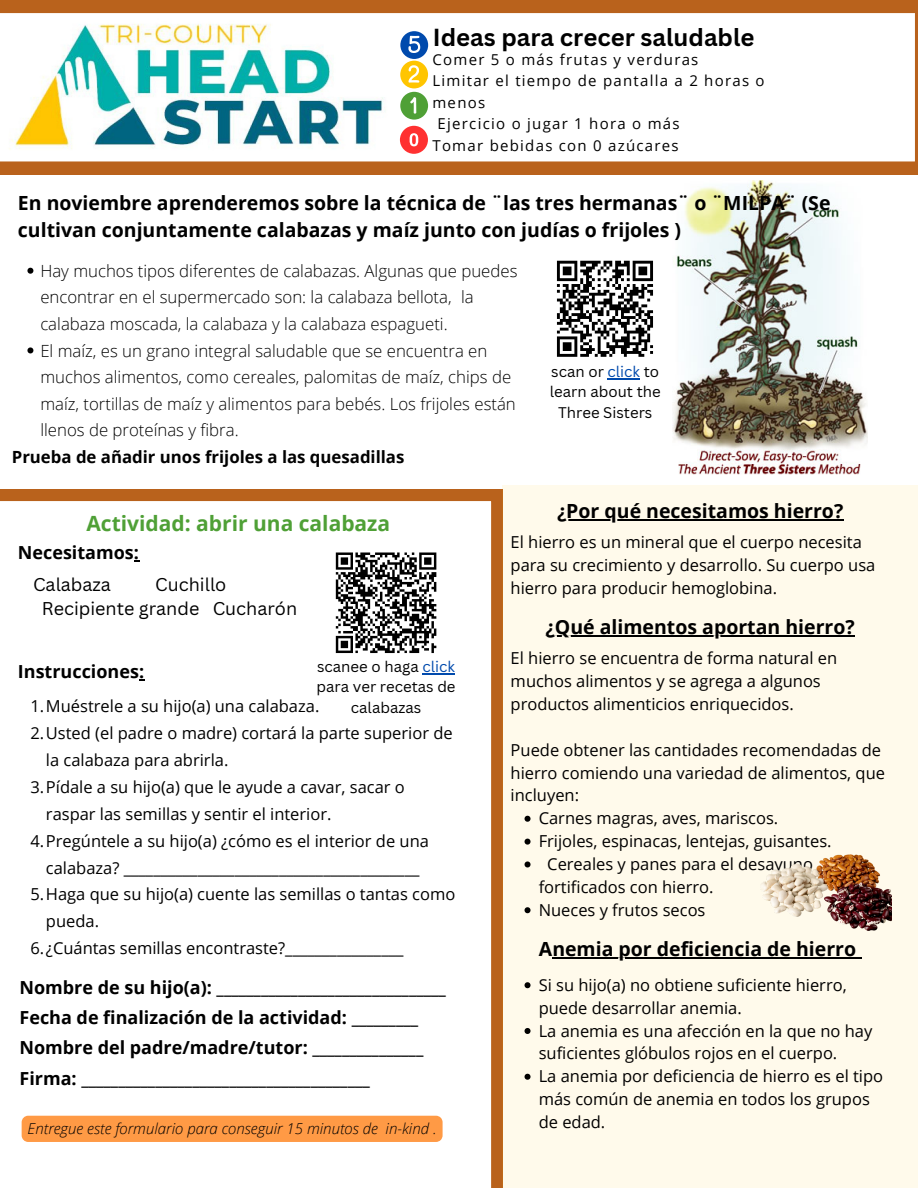
<style>
.page{position:relative;width:918px;height:1188px;background:#fff}
.page>*{position:absolute;margin:0;border:0;box-sizing:border-box;transform-origin:0 0}
.t1{font:700 24px "Canva Sans";color:#000}
.t2{font:700 21px "Open Sans";color:#4fa036}
.t3{font:700 19.5px/27px "Open Sans";color:#000}
.t4{font:700 18px "Open Sans";color:#000}
.t5{font:18px "Canva Sans";color:#000}
.t6{font:300 16.8px/26.5px "Open Sans";color:#000}
.t7{font:700 16.8px "Open Sans";color:#000}
.t8{font:16.5px/22.8px "Open Sans";color:#000}
.t9{font:15px "Open Sans";letter-spacing:.085em;color:#000}
.t10{font:15px/20.2px "Canva Sans";color:#000;text-align:center}
.t11{font:italic 300 15px "Open Sans";color:#000}
.s1{color:#004aad}
</style>
<div class="page">
<svg style="left:0;top:490px;width:502px;height:698px"></svg>
<div style="left:502px;top:486px;width:416px;height:702px;background:#fffaeb"></div>
<svg style="left:525px;top:816px;width:6px;height:6px"></svg>
<svg style="left:525px;top:839px;width:6px;height:6px"></svg>
<svg style="left:525px;top:861px;width:6px;height:6px"></svg>
<svg style="left:525px;top:907px;width:6px;height:6px"></svg>
<svg style="left:525px;top:982px;width:6px;height:6px"></svg>
<svg style="left:525px;top:1028px;width:6px;height:6px"></svg>
<svg style="left:525px;top:1074px;width:6px;height:6px"></svg>
<hr style="left:557px;top:519px;width:286px;height:2px;background:#000">
<hr style="left:546px;top:635px;width:309px;height:2px;background:#000">
<hr style="left:552px;top:957px;width:304px;height:2px;background:#000">
<svg style="left:856px;top:957px;width:6px;height:2px"></svg>
<img style="left:762px;top:855px;width:130px;height:75px">
<div style="left:331px;top:548px;width:110px;height:110px;background:#fff"></div>
<svg style="left:335px;top:552px;width:102px;height:102px"></svg>
<img style="left:672px;top:180px;width:196px;height:295px">
<svg style="left:556px;top:260px;width:97px;height:97px"></svg>
<svg style="left:27px;top:268px;width:6px;height:6px"></svg>
<svg style="left:27px;top:347px;width:6px;height:6px"></svg>
<div style="left:22px;top:1116px;width:421px;height:26px;background:#ff9a45"></div>
<hr style="left:422px;top:673px;width:33px;height:1px;background:#004aad">
<hr style="left:608px;top:378px;width:32px;height:1px;background:#004aad">
<svg style="left:0;top:0;width:918px;height:175px"></svg>
<p class="t1" style="left:433px;top:20px;width:323px">Ideas para crecer saludable</p>
<p class="t9" style="left:432px;top:49px;width:268px">Comer 5 o más frutas y verduras</p>
<p class="t9" style="left:432px;top:70px;width:334px">Limitar el tiempo de pantalla a 2 horas o</p>
<p class="t9" style="left:432px;top:92px;width:54px">menos</p>
<p class="t9" style="left:438px;top:113px;width:244px">Ejercicio o jugar 1 hora o más</p>
<p class="t9" style="left:432px;top:135px;width:248px">Tomar bebidas con 0 azúcares</p>
<p class="t3" style="left:18px;top:189px;width:814px">En noviembre aprenderemos sobre la técnica de ¨las tres hermanas¨ o ¨MILPA¨ (Se cultivan conjuntamente calabazas y maíz junto con judías o frijoles )</p>
<p class="t6" style="left:40px;top:257px;width:479px">Hay muchos tipos diferentes de calabazas. Algunas que puedes encontrar en el supermercado son: la calabaza bellota, la calabaza moscada, la calabaza y la calabaza espagueti.</p>
<p class="t6" style="left:40px;top:337px;width:477px">El maíz, es un grano integral saludable que se encuentra en muchos alimentos, como cereales, palomitas de maíz, chips de maíz, tortillas de maíz y alimentos para bebés. Los frijoles están llenos de proteínas y fibra.</p>
<p class="t7" style="left:12px;top:445px;width:394px">Prueba de añadir unos frijoles a las quesadillas</p>
<p class="t10" style="left:550px;top:361px;width:112px">scan or <span class="s1">click</span> to learn about the<br>Three Sisters</p>
<p class="t2" style="left:86px;top:509px;width:305px">Actividad: abrir una calabaza</p>
<p class="t4" style="left:18px;top:540px;width:123px">Necesitamos:</p>
<p class="t5" style="left:33px;top:571px;width:79px">Calabaza</p>
<p class="t5" style="left:155px;top:571px;width:73px">Cuchillo</p>
<p class="t5" style="left:42px;top:596px;width:257px">Recipiente grande Cucharón</p>
<p class="t10" style="left:317px;top:656px;width:141px">scanee o haga <span class="s1">click </span>para ver recetas de calabazas</p>
<p class="t4" style="left:18px;top:659px;width:128px">Instrucciones:</p>
<p class="t8" style="left:30px;top:694px;width:290px">1.Muéstrele a su hijo(a) una calabaza.</p>
<p class="t8" style="left:46px;top:719px;width:408px;line-height:26.8px;text-indent:-15px">2.Usted (el padre o madre) cortará la parte superior de la calabaza para abrirla.</p>
<p class="t8" style="left:46px;top:773px;width:360px;line-height:26.8px;text-indent:-15px">3.Pídale a su hijo(a) que le ayude a cavar, sacar o raspar las semillas y sentir el interior.</p>
<p class="t8" style="left:30px;top:827px;width:400px;line-height:26.8px;text-align:center">4.Pregúntele a su hijo(a) ¿cómo es el interior de una calabaza? ________________________________________</p>
<p class="t8" style="left:46px;top:881px;width:411px;line-height:26.8px;text-indent:-15px">5.Haga que su hijo(a) cuente las semillas o tantas como pueda.</p>
<p class="t8" style="left:30px;top:936px;width:375px">6.¿Cuántas semillas encontraste?________________</p>
<p class="t4" style="left:20px;top:974px;width:428px">Nombre de su hijo(a): _______________________________</p>
<p class="t4" style="left:20px;top:1005px;width:400px">Fecha de finalización de la actividad: _________</p>
<p class="t4" style="left:20px;top:1035px;width:405px">Nombre del padre/madre/tutor: _______________</p>
<p class="t4" style="left:20px;top:1066px;width:352px">Firma: _______________________________________</p>
<p class="t11" style="left:28px;top:1118px;width:410px">Entregue este formulario para conseguir 15 minutos de in-kind .</p>
<p class="t3" style="left:557px;top:497px;width:288px">¿Por qué necesitamos hierro?</p>
<p class="t8" style="left:511px;top:530px;width:366px">El hierro es un mineral que el cuerpo necesita para su crecimiento y desarrollo. Su cuerpo usa hierro para producir hemoglobina.</p>
<p class="t3" style="left:546px;top:613px;width:311px">¿Qué alimentos aportan hierro?</p>
<p class="t8" style="left:511px;top:646px;width:328px">El hierro se encuentra de forma natural en muchos alimentos y se agrega a algunos productos alimenticios enriquecidos.</p>
<p class="t8" style="left:511px;top:738px;width:376px">Puede obtener las cantidades recomendadas de hierro comiendo una variedad de alimentos, que incluyen:</p>
<p class="t8" style="left:539px;top:807px;width:241px">Carnes magras, aves, mariscos.</p>
<p class="t8" style="left:539px;top:829px;width:294px">Frijoles, espinacas, lentejas, guisantes.</p>
<p class="t8" style="left:539px;top:852px;width:276px;text-indent:9px">Cereales y panes para el desayuno fortificados con hierro.</p>
<p class="t8" style="left:539px;top:898px;width:168px">Nueces y frutos secos</p>
<p class="t3" style="left:539px;top:935px;width:319px">Anemia por deficiencia de hierro</p>
<p class="t8" style="left:539px;top:973px;width:310px">Si su hijo(a) no obtiene suficiente hierro, puede desarrollar anemia.</p>
<p class="t8" style="left:539px;top:1019px;width:335px">La anemia es una afección en la que no hay suficientes glóbulos rojos en el cuerpo.</p>
<p class="t8" style="left:539px;top:1065px;width:346px">La anemia por deficiencia de hierro es el tipo más común de anemia en todos los grupos de edad.</p>
</div>
